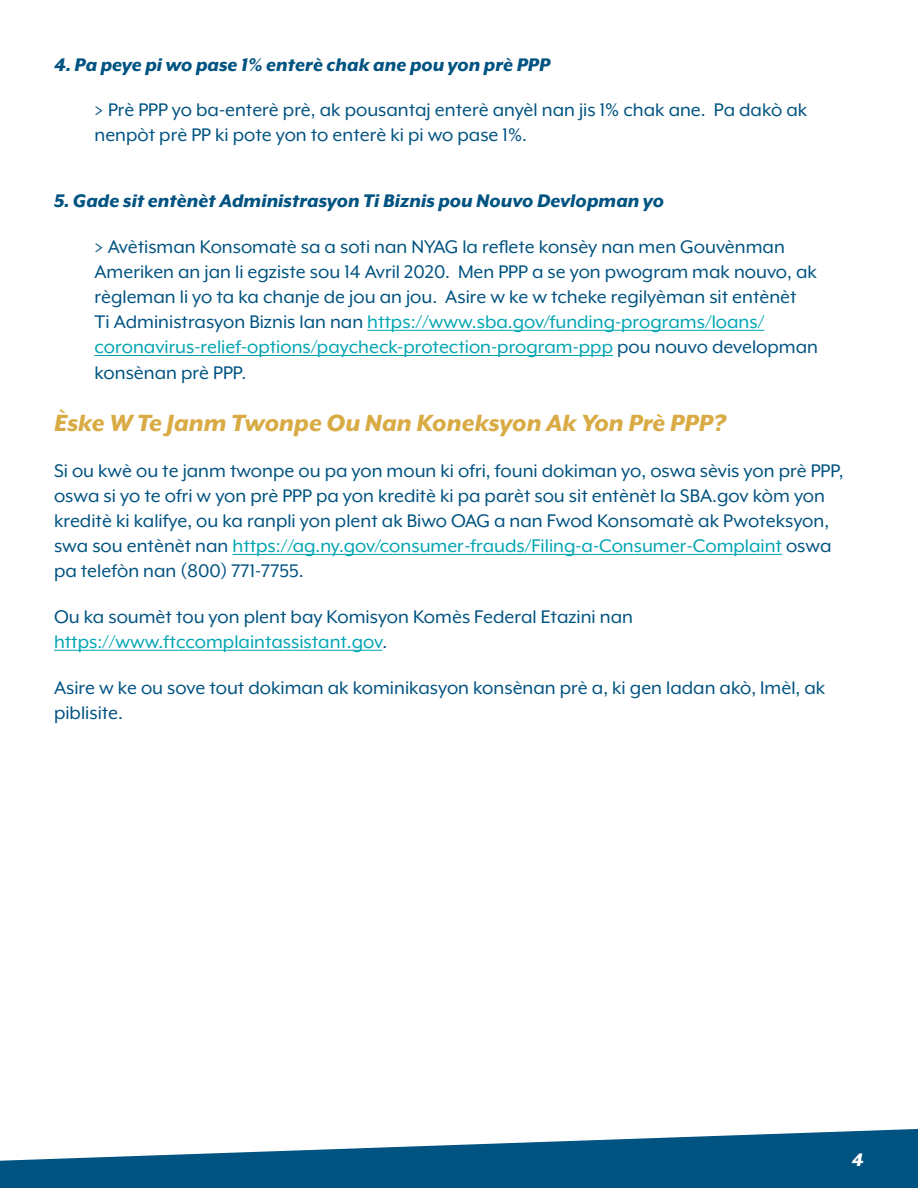
<style>
.page{position:relative;width:918px;height:1188px;background:#fff}
.page>*{position:absolute;margin:0;border:0;box-sizing:border-box;transform-origin:0 0}
.t1{font:italic 800 27px "Mr Eaves XL Mod OT";color:#d9ab45}
.t2{font:21px/25.2px "Mr Eaves XL Mod OT";color:#015381}
.t3{font:italic 800 21px "Mr Eaves XL Mod OT";color:#015381}
.t4{font:21px "Mr Eaves XL Mod OT";color:#00a5b2}
.t5{font:italic 800 21px "Mr Eaves XL Mod OT";color:#fff}
.s1{color:#00a5b2}
.s2{color:#015381}
</style>
<div class="page">
<svg style="left:0;top:1129px;width:918px;height:59px;fill:#015381"></svg>
<hr style="left:367px;top:330px;width:397px;height:1px;background:#00a5b2">
<hr style="left:94px;top:355px;width:519px;height:1px;background:#00a5b2">
<hr style="left:233px;top:554px;width:549px;height:1px;background:#00a5b2">
<hr style="left:54px;top:650px;width:328px;height:1px;background:#00a5b2">
<p class="t3" style="left:54px;top:54px;width:498px">4. Pa peye pi wo pase 1% enterè chak ane pou yon prè PPP</p>
<p class="t2" style="left:94px;top:97px;width:714px;text-indent:14px">Prè PPP yo ba-enterè prè, ak pousantaj enterè anyèl nan jis 1% chak ane. Pa dakò ak nenpòt prè PP ki pote yon to enterè ki pi wo pase 1%.</p>
<p class="t3" style="left:54px;top:190px;width:612px">5. Gade sit entènèt Administrasyon Ti Biznis pou Nouvo Devlopman yo</p>
<p class="t2" style="left:94px;top:234px;width:725px;text-indent:13px">Avètisman Konsomatè sa a soti nan NYAG la reflete konsèy nan men Gouvènman Ameriken an jan li egziste sou 14 Avril 2020. Men PPP a se yon pwogram mak nouvo, ak règleman li yo ta ka chanje de jou an jou. Asire w ke w tcheke regilyèman sit entènèt<br>Ti Administrasyon Biznis lan nan <span class="s1">https://www.sba.gov/funding-programs/loans/ coronavirus-relief-options/paycheck-protection-program-ppp</span> pou nouvo developman konsènan prè PPP.</p>
<p class="t1" style="left:54px;top:410px;width:674px">Èske W Te Janm Twonpe Ou Nan Koneksyon Ak Yon Prè PPP?</p>
<p class="t2" style="left:54px;top:458px;width:791px">Si ou kwè ou te janm twonpe ou pa yon moun ki ofri, founi dokiman yo, oswa sèvis yon prè PPP, oswa si yo te ofri w yon prè PPP pa yon kreditè ki pa parèt sou sit entènèt la SBA.gov kòm yon kreditè ki kalifye, ou ka ranpli yon plent ak Biwo OAG a nan Fwod Konsomatè ak Pwoteksyon, swa sou entènèt nan <span class="s1">https://ag.ny.gov/consumer-frauds/Filing-a-Consumer-Complaint</span> oswa pa telefòn nan (800) 771-7755.</p>
<p class="t2" style="left:54px;top:604px;width:581px">Ou ka soumèt tou yon plent bay Komisyon Komès Federal Etazini nan</p>
<p class="t4" style="left:54px;top:631px;width:335px">https://www.ftccomplaintassistant.gov<span class="s2">.</span></p>
<p class="t2" style="left:54px;top:675px;width:773px">Asire w ke ou sove tout dokiman ak kominikasyon konsènan prè a, ki gen ladan akò, Imèl, ak piblisite.</p>
<p class="t5" style="left:852px;top:1149px;width:14px">4</p>
</div>
